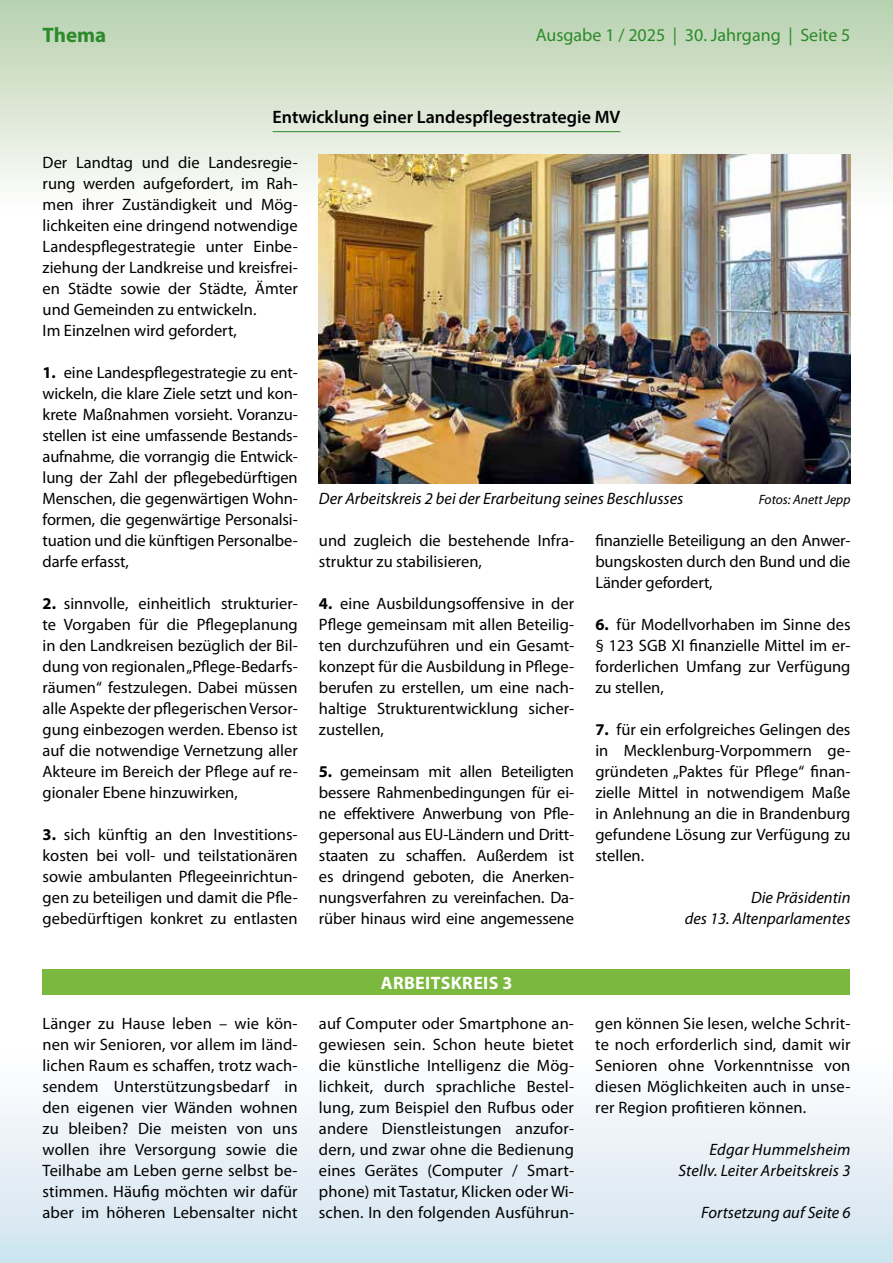
<style>
.page{position:relative;width:893px;height:1263px;background:#fff}
.page>*{position:absolute;margin:0;border:0;box-sizing:border-box;transform-origin:0 0}
.t1{font:700 21px "Myriad Pro";color:#2c8a2a}
.t2{font:600 18px "Myriad Pro";color:#000}
.t3{font:18px "Myriad Pro";color:#2c8a2a}
.t4{font:700 18px "Myriad Pro";letter-spacing:.02em;color:#fff}
.t5{font:16.5px/21px "Myriad Pro";color:#000;text-align:justify}
.t6{font:italic 16.5px/21px "Myriad Pro";color:#000;text-align:right}
.t7{font:italic 13.5px "Myriad Pro";color:#000}
.s1{font-weight:700}
</style>
<div class="page">
<div style="left:0;top:1050px;width:893px;height:213px;background:linear-gradient(to bottom,#fffeff,#cfe4ef)"></div>
<div style="left:0;top:0;width:893px;height:213px;background:linear-gradient(to bottom,#b7d0ae,#fffdfc)"></div>
<svg style="left:0;top:1050px;width:1px;height:213px"></svg>
<svg style="left:0;top:0;width:1px;height:213px"></svg>
<hr style="left:273px;top:131px;width:347px;height:1px;background:#2c8a2a">
<img style="left:319px;top:154px;width:531px;height:329px">
<div style="left:43px;top:969px;width:807px;height:26px;background:#7bb83e"></div>
<p class="t1" style="left:43px;top:21px;width:65px">Thema</p>
<p class="t3" style="left:536px;top:24px;width:316px">Ausgabe 1 / 2025 | 30. Jahrgang | Seite 5</p>
<p class="t2" style="left:273px;top:106px;width:349px">Entwicklung einer Landespflegestrategie MV</p>
<p class="t5" style="left:43px;top:152px;width:257px;text-align:left">Der Landtag und die Landesregie&shy;rung werden aufgefordert, im Rah&shy;men ihrer Zuständigkeit und Mög&shy;lichkeiten eine dringend notwendige Landespflegestrategie unter Einbe&shy;ziehung der Landkreise und kreisfrei&shy;en Städte sowie der Städte, Ämter und Gemeinden zu entwickeln.<br>Im Einzelnen wird gefordert,</p>
<p class="t5" style="left:43px;top:362px;width:257px"><span class="s1">1.</span> eine Landespflegestrategie zu ent&shy;wickeln, die klare Ziele setzt und kon&shy;krete Maßnahmen vorsieht. Voranzu&shy;stellen ist eine umfassende Bestands&shy;aufnahme, die vorrangig die Entwick&shy;lung der Zahl der pflegebedürftigen Menschen, die gegenwärtigen Wohn&shy;formen, die gegenwärtige Personalsi&shy;tuation und die künftigen Personalbe&shy;darfe erfasst,</p>
<p class="t5" style="left:43px;top:593px;width:257px"><span class="s1">2.</span> sinnvolle, einheitlich strukturier&shy;te Vorgaben für die Pflegeplanung in den Landkreisen bezüglich der Bil&shy;dung von regionalen „Pflege-Bedarfs&shy;räumen“ festzulegen. Dabei müssen alle Aspekte der pflegerischen Versor&shy;gung einbezogen werden. Ebenso ist auf die notwendige Vernetzung aller Akteure im Bereich der Pflege auf re&shy;gionaler Ebene hinzuwirken,</p>
<p class="t5" style="left:43px;top:824px;width:257px"><span class="s1">3.</span> sich künftig an den Investitions&shy;kosten bei voll- und teilstationären sowie ambulanten Pflegeeinrichtun&shy;gen zu beteiligen und damit die Pfle&shy;gebedürftigen konkret zu entlasten</p>
<p class="t6" style="left:319px;top:488px;width:366px">Der Arbeitskreis 2 bei der Erarbeitung seines Beschlusses</p>
<p class="t7" style="left:759px;top:491px;width:93px">Fotos: Anett Jepp</p>
<p class="t5" style="left:319px;top:530px;width:257px">und zugleich die bestehende Infra&shy;struktur zu stabilisieren,</p>
<p class="t5" style="left:319px;top:593px;width:257px"><span class="s1">4.</span> eine Ausbildungsoffensive in der Pflege gemeinsam mit allen Beteilig&shy;ten durchzuführen und ein Gesamt&shy;konzept für die Ausbildung in Pflege&shy;berufen zu erstellen, um eine nach&shy;haltige Strukturentwicklung sicher&shy;zustellen,</p>
<p class="t5" style="left:319px;top:761px;width:257px"><span class="s1">5.</span> gemeinsam mit allen Beteiligten bessere Rahmenbedingungen für ei&shy;ne effektivere Anwerbung von Pfle&shy;gepersonal aus EU-Ländern und Dritt&shy;staaten zu schaffen. Außerdem ist es dringend geboten, die Anerken&shy;nungsverfahren zu vereinfachen. Da&shy;rüber hinaus wird eine angemessene</p>
<p class="t4" style="left:381px;top:971px;width:133px">ARBEITSKREIS 3</p>
<p class="t5" style="left:595px;top:530px;width:257px">finanzielle Beteiligung an den Anwer&shy;bungskosten durch den Bund und die Länder gefordert,</p>
<p class="t5" style="left:595px;top:614px;width:257px"><span class="s1">6.</span> für Modellvorhaben im Sinne des § 123 SGB XI finanzielle Mittel im er&shy;forderlichen Umfang zur Verfügung zu stellen,</p>
<p class="t5" style="left:595px;top:719px;width:257px"><span class="s1">7.</span> für ein erfolgreiches Gelingen des in Mecklenburg-Vorpommern ge&shy;gründeten „Paktes für Pflege“ finan&shy;zielle Mittel in notwendigem Maße in Anlehnung an die in Brandenburg gefundene Lösung zur Verfügung zu stellen.</p>
<p class="t6" style="left:685px;top:887px;width:167px">Die Präsidentin<br>des 13. Altenparlamentes</p>
<p class="t5" style="left:43px;top:1013px;width:257px">Länger zu Hause leben – wie kön&shy;nen wir Senioren, vor allem im länd&shy;lichen Raum es schaffen, trotz wach&shy;sendem Unterstützungsbedarf in den eigenen vier Wänden wohnen zu bleiben? Die meisten von uns wollen ihre Versorgung sowie die Teilhabe am Leben gerne selbst be&shy;stimmen. Häufig möchten wir dafür aber im höheren Lebensalter nicht</p>
<p class="t5" style="left:319px;top:1013px;width:257px">auf Computer oder Smartphone an&shy;gewiesen sein. Schon heute bietet die künstliche Intelligenz die Mög&shy;lichkeit, durch sprachliche Bestel&shy;lung, zum Beispiel den Rufbus oder andere Dienstleistungen anzufor&shy;dern, und zwar ohne die Bedienung eines Gerätes (Computer / Smart&shy;phone) mit Tastatur, Klicken oder Wi&shy;schen. In den folgenden Ausführun-</p>
<p class="t5" style="left:595px;top:1013px;width:257px">gen können Sie lesen, welche Schrit&shy;te noch erforderlich sind, damit wir Senioren ohne Vorkenntnisse von diesen Möglichkeiten auch in unse&shy;rer Region profitieren können.</p>
<p class="t6" style="left:678px;top:1139px;width:174px">Edgar Hummelsheim<br>Stellv. Leiter Arbeitskreis 3</p>
<p class="t6" style="left:701px;top:1202px;width:151px">Fortsetzung auf Seite 6</p>
</div>
